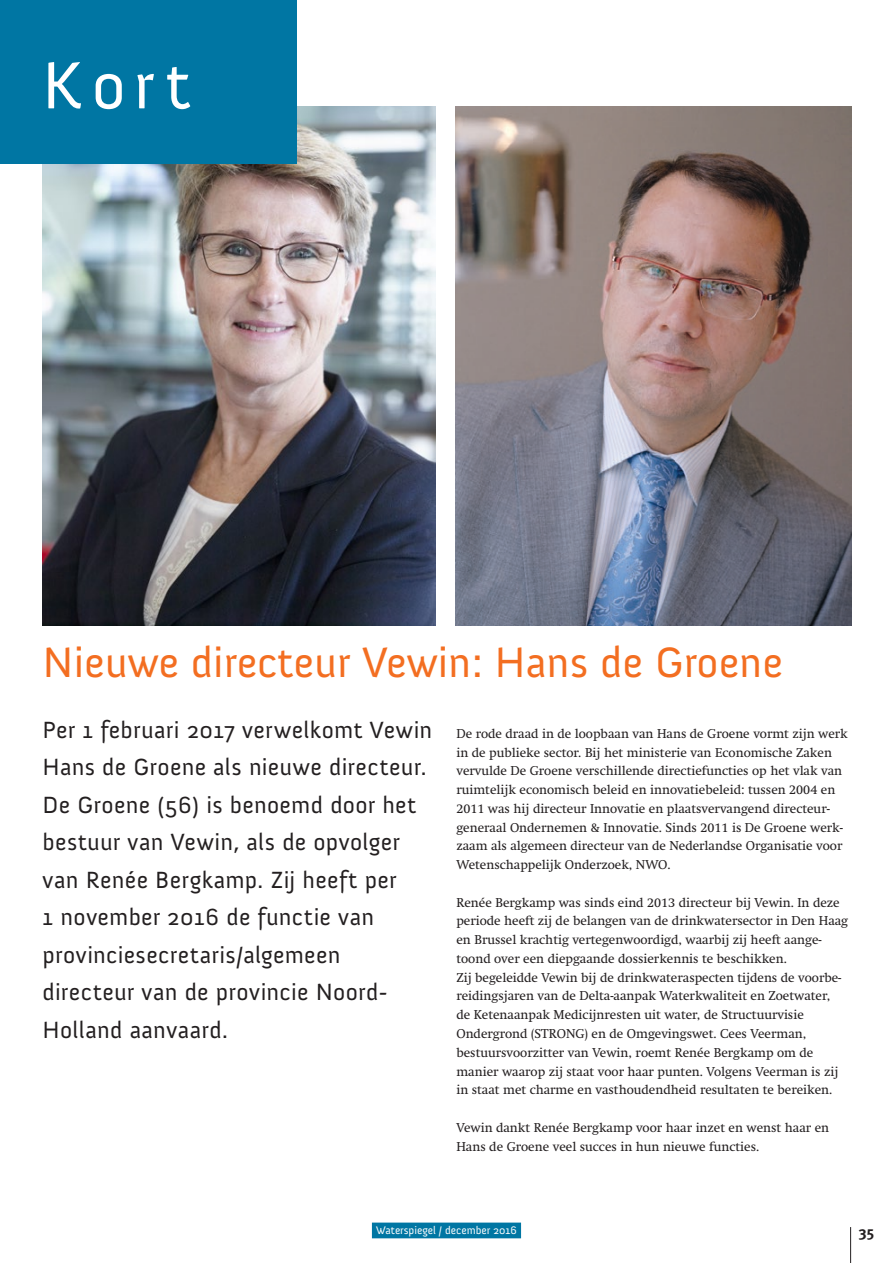
<style>
.page{position:relative;width:893px;height:1263px;background:#fff}
.page>*{position:absolute;margin:0;border:0;box-sizing:border-box;transform-origin:0 0}
.t1{font:68.1px "Anivers";color:#fff}
.t2{font:43.5px "Anivers";color:#f36e21}
.t3{font:24px/37.5px "Anivers";letter-spacing:.015em;color:#231f20}
.t4{font:700 15px "Meta Plus";color:#231f20}
.t5{font:12.75px/18.8px "Swift";color:#231f20}
.t6{font:11.25px "Anivers";color:#fff}
</style>
<div class="page">
<hr style="left:850px;top:1227px;width:1px;height:36px;background:#231f20">
<div style="left:372px;top:1222px;width:149px;height:16px;background:#0076a3"></div>
<img style="left:456px;top:106px;width:395px;height:519px">
<img style="left:43px;top:106px;width:393px;height:519px">
<div style="left:0;top:0;width:297px;height:164px;background:#0076a3"></div>
<h1 class="t1" style="left:42px;top:48px;width:150px">Kort</h1>
<h2 class="t2" style="left:43px;top:639px;width:742px">Nieuwe directeur Vewin: Hans de Groene</h2>
<p class="t3" style="left:43px;top:711px;width:391px">Per 1 februari 2017 verwelkomt Vewin<br>Hans de Groene als nieuwe directeur.<br>De Groene (56) is benoemd door het bestuur van Vewin, als de opvolger van Renée Bergkamp. Zij heeft per<br>1 november 2016 de functie van provinciesecretaris/algemeen directeur van de provincie Noord-<br>Holland aanvaard.</p>
<p class="t5" style="left:456px;top:724px;width:393px">De rode draad in de loopbaan van Hans de Groene vormt zijn werk in de publieke sector. Bij het ministerie van Economische Zaken vervulde De Groene verschillende directiefuncties op het vlak van ruimtelijk economisch beleid en innovatiebeleid: tussen 2004 en 2011 was hij directeur Innovatie en plaatsvervangend directeur&shy;generaal Ondernemen &amp; Innovatie. Sinds 2011 is De Groene werk&shy;zaam als algemeen directeur van de Nederlandse Organisatie voor Wetenschappelijk Onderzoek, NWO.</p>
<p class="t5" style="left:456px;top:893px;width:393px">Renée Bergkamp was sinds eind 2013 directeur bij Vewin. In deze periode heeft zij de belangen van de drinkwatersector in Den Haag en Brussel krachtig vertegenwoordigd, waarbij zij heeft aange&shy;toond over een diepgaande dossierkennis te beschikken.<br>Zij begeleidde Vewin bij de drinkwateraspecten tijdens de voorbe&shy;reidingsjaren van de Delta-aanpak Waterkwaliteit en Zoetwater,<br>de Ketenaanpak Medicijnresten uit water, de Structuurvisie Ondergrond (STRONG) en de Omgevingswet. Cees Veerman, bestuursvoorzitter van Vewin, roemt Renée Bergkamp om de manier waarop zij staat voor haar punten. Volgens Veerman is zij in staat met charme en vasthoudendheid resultaten te bereiken.</p>
<p class="t5" style="left:456px;top:1118px;width:374px">Vewin dankt Renée Bergkamp voor haar inzet en wenst haar en<br>Hans de Groene veel succes in hun nieuwe functies.</p>
<p class="t6" style="left:376px;top:1224px;width:142px">Waterspiegel / december 2016</p>
<p class="t4" style="left:859px;top:1223px;width:17px">35</p>
</div>
